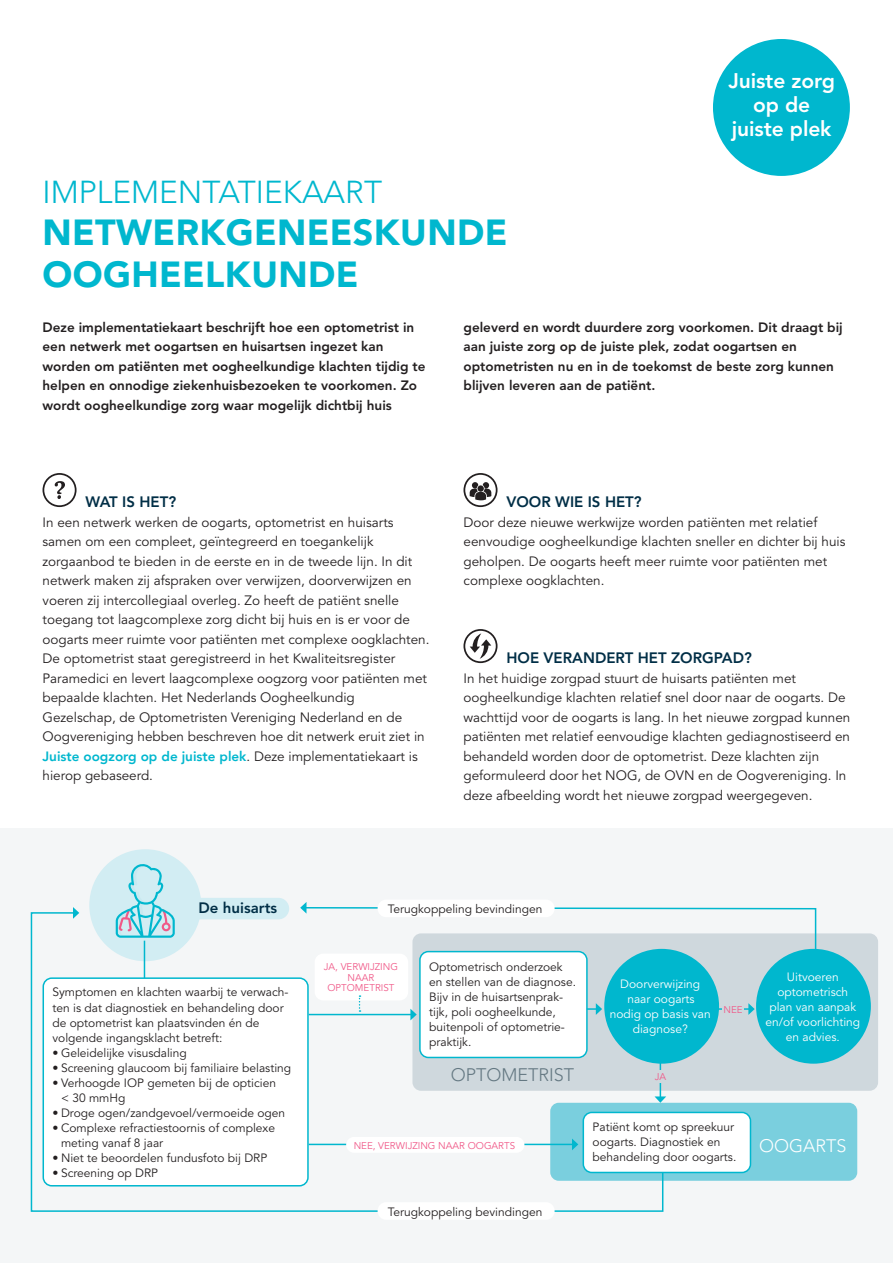
<style>
.page{position:relative;width:893px;height:1263px;background:#fff}
.page>*{position:absolute;margin:0;border:0;box-sizing:border-box;transform-origin:0 0}
.t1{font:900 36px/42px "Avenir LT Std";letter-spacing:.01em;color:#00b7ce}
.t2{font:300 31.5px "Avenir LT Std";color:#00b7ce}
.t3{font:800 21px/24px "Avenir LT Std";letter-spacing:-.005em;color:#fff;text-align:center}
.t4{font:300 18px "Avenir LT Std";color:#647882}
.t5{font:300 18px "Avenir LT Std";color:#fff}
.t6{font:800 15px "Avenir LT Std";color:#002e46}
.t7{font:13.5px/19.5px "Avenir LT Std";color:#231f20}
.t8{font:800 13.5px/19.5px "Avenir LT Std";color:#231f20}
.t9{font:800 13.5px "Avenir";color:#00b7ce}
.t10{font:12px/15px "Avenir LT Std";color:#231f20}
.t11{font:12px/15px "Avenir LT Std";color:#fff;text-align:center}
.t12{font:9.75px/10.5px "Avenir LT Std";color:#f05988;text-align:center}
.s1{font-family:"Avenir LT Std";font-weight:400;color:#231f20}
</style>
<div class="page">
<div style="left:0;top:829px;width:893px;height:434px;background:#f4f6f7"></div>
<svg style="left:43px;top:473px;width:34px;height:34px"></svg>
<div style="left:713px;top:39px;width:137px;height:137px;background:#00b7ce;border-radius:50%"></div>
<svg style="left:463px;top:473px;width:34px;height:34px"></svg>
<svg style="left:463px;top:629px;width:34px;height:34px"></svg>
<div style="left:412px;top:933px;width:466px;height:158px;background:#cfd8dd;border-radius:9px"></div>
<div style="left:550px;top:1103px;width:307px;height:78px;background:#7acfde;border-radius:9px"></div>
<div style="left:89px;top:849px;width:112px;height:112px;background:#d2edf3;border-radius:50%"></div>
<svg style="left:124px;top:864px;width:43px;height:47px"></svg>
<div style="left:583px;top:1112px;width:167px;height:60px;background:#fff;border-radius:9px"></div>
<div style="left:583px;top:1112px;width:168px;height:61px;border:2px solid #00b7ce;border-radius:9px"></div>
<div style="left:604px;top:949px;width:115px;height:115px;background:#00b7ce;border-radius:50%"></div>
<div style="left:756px;top:949px;width:115px;height:115px;background:#00b7ce;border-radius:50%"></div>
<hr style="left:715px;top:1008px;width:34px;height:2px;background:#00b7ce">
<svg style="left:748px;top:1003px;width:7px;height:12px"></svg>
<svg style="left:30px;top:911px;width:634px;height:301px"></svg>
<svg style="left:73px;top:907px;width:6px;height:12px"></svg>
<div style="left:378px;top:1202px;width:177px;height:18px;background:#fff;border-radius:9px"></div>
<div style="left:346px;top:1137px;width:178px;height:16px;background:#fff;border-radius:8px"></div>
<div style="left:315px;top:954px;width:93px;height:46px;background:#fff;border-radius:9px"></div>
<div style="left:722px;top:1001px;width:22px;height:16px;background:#cfd8dd"></div>
<div style="left:645px;top:1070px;width:31px;height:13px;background:#cfd8dd"></div>
<div style="left:187px;top:898px;width:102px;height:21px;background:#d2edf3;border-radius:11px"></div>
<svg style="left:359px;top:995px;width:2px;height:17px"></svg>
<svg style="left:300px;top:902px;width:517px;height:52px"></svg>
<div style="left:378px;top:900px;width:177px;height:17px;background:#fff;border-radius:9px"></div>
<h3 class="t3" style="left:728px;top:69px;width:108px">Juiste zorg op de juiste plek</h3>
<h2 class="t2" style="left:43px;top:173px;width:341px">IMPLEMENTATIEKAART</h2>
<h1 class="t1" style="left:43px;top:211px;width:466px">NETWERKGENEESKUNDE<br>OOGHEELKUNDE</h1>
<p class="t8" style="left:43px;top:317px;width:385px">Deze implementatiekaart beschrijft hoe een optometrist in een netwerk met oogartsen en huisartsen ingezet kan worden om patiënten met oogheelkundige klachten tijdig te helpen en onnodige ziekenhuisbezoeken te voorkomen. Zo wordt oogheelkundige zorg waar mogelijk dichtbij huis</p>
<p class="t8" style="left:463px;top:317px;width:381px">geleverd en wordt duurdere zorg voorkomen. Dit draagt bij aan juiste zorg op de juiste plek, zodat oogartsen en optometristen nu en in de toekomst de beste zorg kunnen blijven leveren aan de patiënt.</p>
<p class="t6" style="left:85px;top:493px;width:92px">WAT IS HET?</p>
<p class="t7" style="left:43px;top:512px;width:388px">In een netwerk werken de oogarts, optometrist en huisarts samen om een compleet, geïntegreerd en toegankelijk zorgaanbod te bieden in de eerste en in de tweede lijn. In dit netwerk maken zij afspraken over verwijzen, doorverwijzen en voeren zij intercollegiaal overleg. Zo heeft de patiënt snelle toegang tot laagcomplexe zorg dicht bij huis en is er voor de oogarts meer ruimte voor patiënten met complexe oogklachten.<br>De optometrist staat geregistreerd in het Kwaliteitsregister Paramedici en levert laagcomplexe oogzorg voor patiënten met bepaalde klachten. Het Nederlands Oogheelkundig Gezelschap, de Optometristen Vereniging Nederland en de Oogvereniging hebben beschreven hoe dit netwerk eruit ziet in</p>
<p class="t9" style="left:43px;top:745px;width:377px">Juiste oogzorg op de juiste plek<span class="s1">. Deze implementatiekaart is</span></p>
<p class="t7" style="left:43px;top:766px;width:112px">hierop gebaseerd.</p>
<p class="t6" style="left:506px;top:493px;width:137px">VOOR WIE IS HET?</p>
<p class="t7" style="left:463px;top:512px;width:384px">Door deze nieuwe werkwijze worden patiënten met relatief eenvoudige oogheelkundige klachten sneller en dichter bij huis geholpen. De oogarts heeft meer ruimte voor patiënten met complexe oogklachten.</p>
<p class="t6" style="left:506px;top:649px;width:247px">HOE VERANDERT HET ZORGPAD?</p>
<p class="t7" style="left:463px;top:668px;width:388px">In het huidige zorgpad stuurt de huisarts patiënten met oogheelkundige klachten relatief snel door naar de oogarts. De wachttijd voor de oogarts is lang. In het nieuwe zorgpad kunnen patiënten met relatief eenvoudige klachten gediagnostiseerd en behandeld worden door de optometrist. Deze klachten zijn geformuleerd door het NOG, de OVN en de Oogvereniging. In deze afbeelding wordt het nieuwe zorgpad weergegeven.</p>
<p class="t6" style="left:199px;top:899px;width:80px">De huisarts</p>
<p class="t10" style="left:53px;top:985px;width:238px">Symptomen en klachten waarbij te verwach&shy;ten is dat diagnostiek en behandeling door de optometrist kan plaatsvinden én de volgende ingangsklacht betreft:</p>
<p class="t10" style="left:53px;top:1045px;width:136px">• Geleidelijke visusdaling</p>
<p class="t10" style="left:53px;top:1060px;width:240px">• Screening glaucoom bij familiaire belasting</p>
<p class="t10" style="left:61px;top:1075px;width:216px;text-indent:-9px">• Verhoogde IOP gemeten bij de opticien &lt; 30 mmHg</p>
<p class="t10" style="left:53px;top:1105px;width:234px">• Droge ogen/zandgevoel/vermoeide ogen</p>
<p class="t10" style="left:61px;top:1120px;width:215px;text-indent:-9px">• Complexe refractiestoornis of complexe meting vanaf 8 jaar</p>
<p class="t10" style="left:53px;top:1150px;width:216px">• Niet te beoordelen fundusfoto bij DRP</p>
<p class="t10" style="left:53px;top:1165px;width:107px">• Screening op DRP</p>
<p class="t10" style="left:388px;top:902px;width:156px">Terugkoppeling bevindingen</p>
<p class="t12" style="left:324px;top:962px;width:76px">JA, VERWIJZING<br>NAAR<br>OPTOMETRIST</p>
<p class="t10" style="left:429px;top:960px;width:148px">Optometrisch onderzoek en stellen van de diagnose.<br>Bijv in de huisartsenprak&shy;tijk, poli oogheelkunde, buitenpoli of optometrie&shy;praktijk.</p>
<p class="t11" style="left:610px;top:977px;width:103px">Doorverwijzing naar oogarts nodig op basis van diagnose?</p>
<p class="t11" style="left:765px;top:969px;width:96px">Uitvoeren optometrisch plan van aanpak en/of voorlichting en advies.</p>
<p class="t12" style="left:723px;top:1004px;width:21px">NEE</p>
<h3 class="t4" style="left:451px;top:1064px;width:125px">OPTOMETRIST</h3>
<p class="t12" style="left:655px;top:1072px;width:13px">JA</p>
<p class="t12" style="left:354px;top:1140px;width:163px">NEE, VERWIJZING NAAR OOGARTS</p>
<p class="t10" style="left:388px;top:1204px;width:156px">Terugkoppeling bevindingen</p>
<p class="t10" style="left:593px;top:1119px;width:145px">Patiënt komt op spreekuur oogarts. Diagnostiek en behandeling door oogarts.</p>
<h3 class="t5" style="left:759px;top:1135px;width:89px">OOGARTS</h3>
</div>
